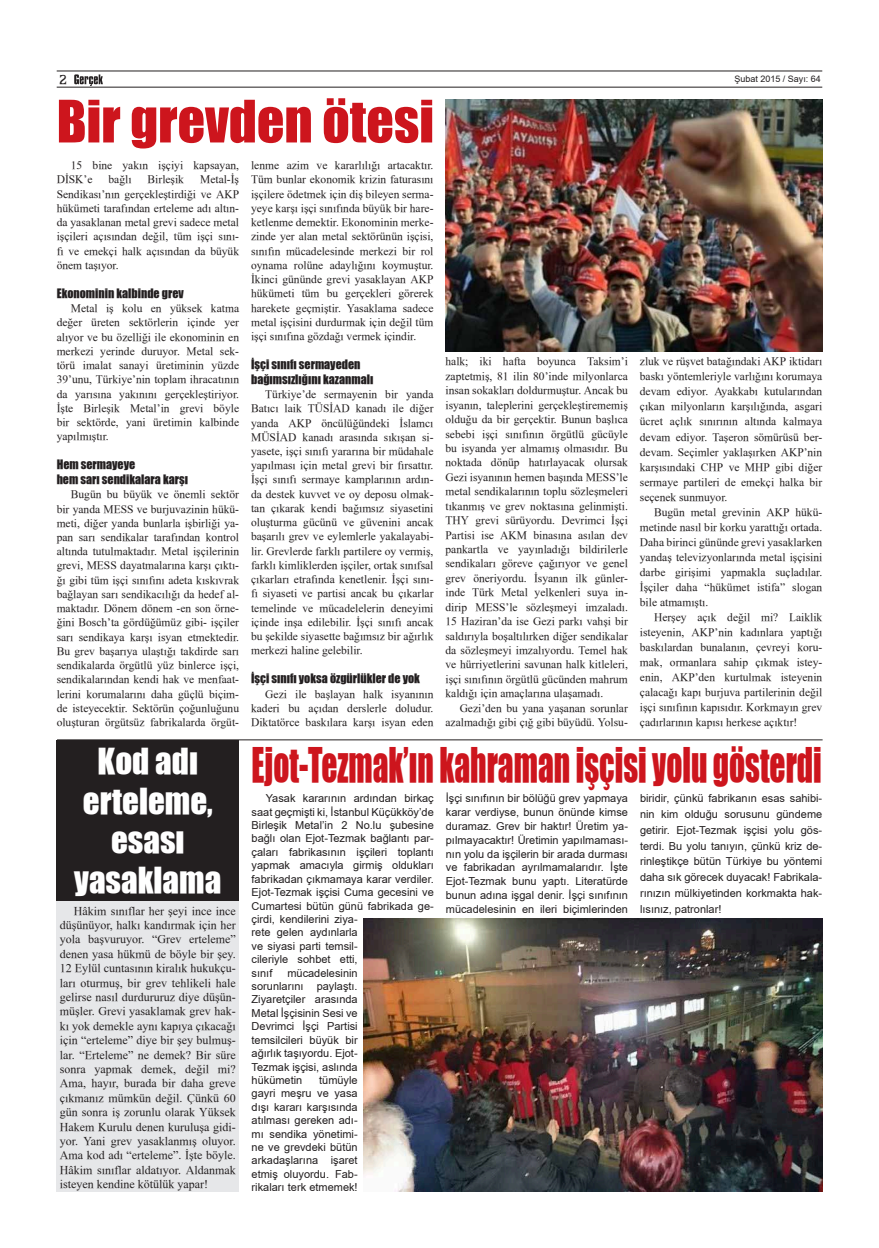
<style>
.page{position:relative;width:879px;height:1248px;background:#fff}
.page>*{position:absolute;margin:0;border:0;box-sizing:border-box;transform-origin:0 0}
.t1{font:54px "TR Impact";color:#cd151d}
.t2{font:44px "TR Impact";color:#cd151d;scale:.71 1}
.t3{font:33px/39.6px "TR Impact";color:#fff;text-align:center}
.t4{font:13px "TR Doors";color:#231f20}
.t5{font:12px/14.4px "TR Times New Roman";color:#231f20;text-align:justify}
.t6{font:12px/14.8px "TR Impact";color:#231f20}
.t7{font:11.5px/14.2px "TR Times New Roman";color:#231f20;text-align:justify}
.t8{font:11px/13.4px "TR Arial";color:#231f20;text-align:justify}
.t9{font:9px "TR Arial";color:#231f20}
</style>
<div class="page">
<hr style="left:57px;top:87px;width:765px;height:1px;background:#231f20">
<hr style="left:57px;top:71px;width:765px;height:1px;background:#231f20">
<svg style="left:74px;top:74px;width:29px;height:12px"></svg>
<hr style="left:57px;top:739px;width:765px;height:1px;background:#231f20">
<img style="left:445px;top:100px;width:377px;height:251px">
<img style="left:363px;top:918px;width:459px;height:273px">
<div style="left:57px;top:740px;width:182px;height:451px;background:#e6e7e9"></div>
<div style="left:57px;top:740px;width:182px;height:160px;background:#231f20"></div>
<p class="t4" style="left:59px;top:72px;width:9px">2</p>
<p class="t9" style="left:734px;top:73px;width:88px">Şubat 2015 / Sayı: 64</p>
<h1 class="t1" style="left:57px;top:79px;width:379px">Bir grevden ötesi</h1>
<p class="t7" style="left:57px;top:158px;width:184px;text-indent:14px">15 bine yakın işçiyi kapsayan,<br>DİSK’e</p>
<p class="t7" style="left:57px;top:172px;width:184px;text-indent:143px">Metal-İş Sendikası’nın gerçekleştirdiği ve AKP hükümeti tarafından erteleme adı altın&shy;da yasaklanan metal grevi sadece metal işçileri açısından değil, tüm işçi sını&shy;fı ve emekçi halk açısından da büyük önem taşıyor.</p>
<p class="t6" style="left:57px;top:285px;width:129px">Ekonominin kalbinde grev</p>
<p class="t7" style="left:57px;top:301px;width:184px;text-indent:14px">Metal iş kolu en yüksek katma değer üreten sektörlerin içinde yer alıyor ve bu özelliği ile ekonominin en merkezi yerinde duruyor. Metal sek&shy;törü imalat sanayi üretiminin yüzde 39’unu, Türkiye’nin toplam ihracatının da yarısına yakınını gerçekleştiriyor.<br>İşte Birleşik Metal’in grevi böyle bir sektörde, yani üretimin kalbinde yapılmıştır.</p>
<p class="t6" style="left:57px;top:457px;width:133px">Hem sermayeye<br>hem sarı sendikalara karşı</p>
<p class="t7" style="left:57px;top:487px;width:184px;text-indent:14px">Bugün bu büyük ve önemli sektör bir yanda MESS ve burjuvazinin hükü&shy;meti, diğer yanda bunlarla işbirliği ya&shy;pan sarı sendikalar tarafından kontrol altında tutulmaktadır. Metal işçilerinin grevi, MESS dayatmalarına karşı çıktı&shy;ğı gibi tüm işçi sınıfını adeta kıskıvrak bağlayan sarı sendikacılığı da hedef al&shy;maktadır. Dönem dönem -en son örne&shy;ğini Bosch’ta gördüğümüz gibi- işçiler sarı sendikaya karşı isyan etmektedir.<br>Bu grev başarıya ulaştığı takdirde sarı sendikalarda örgütlü yüz binlerce işçi, sendikalarından kendi hak ve menfaat&shy;lerini korumalarını daha güçlü biçim&shy;de isteyecektir. Sektörün çoğunluğunu oluşturan örgütsüz fabrikalarda örgüt-</p>
<p class="t7" style="left:109px;top:172px;width:24px">bağlı</p>
<p class="t7" style="left:148px;top:172px;width:38px">Birleşik</p>
<p class="t7" style="left:251px;top:158px;width:184px">lenme azim ve kararlılığı artacaktır.<br>Tüm bunlar ekonomik krizin faturasını işçilere ödetmek için diş bileyen serma&shy;yeye karşı işçi sınıfında büyük bir hare&shy;ketlenme demektir. Ekonominin merke&shy;zinde yer alan metal sektörünün işçisi, sınıfın mücadelesinde merkezi bir rol oynama rolüne adaylığını koymuştur.<br>İkinci gününde grevi yasaklayan AKP hükümeti tüm bu gerçekleri görerek harekete geçmiştir. Yasaklama sadece metal işçisini durdurmak için değil tüm işçi sınıfına gözdağı vermek içindir.</p>
<p class="t6" style="left:251px;top:356px;width:124px">İşçi sınıfı sermayeden bağımsızlığını kazanmalı</p>
<p class="t7" style="left:251px;top:387px;width:184px;text-indent:14px">Türkiye’de sermayenin bir yanda Batıcı laik TÜSİAD kanadı ile diğer yanda AKP öncülüğündeki İslamcı MÜSİAD kanadı arasında sıkışan si&shy;yasete, işçi sınıfı yararına bir müdahale yapılması için metal grevi bir fırsattır.<br>İşçi sınıfı sermaye kamplarının ardın&shy;da destek kuvvet ve oy deposu olmak&shy;tan çıkarak kendi bağımsız siyasetini oluşturma gücünü ve güvenini ancak başarılı grev ve eylemlerle yakalayabi&shy;lir. Grevlerde farklı partilere oy vermiş, farklı kimliklerden işçiler, ortak sınıfsal çıkarları etrafında kenetlenir. İşçi sını&shy;fı siyaseti ve partisi ancak bu çıkarlar temelinde ve mücadelelerin deneyimi içinde inşa edilebilir. İşçi sınıfı ancak bu şekilde siyasette bağımsız bir ağırlık merkezi haline gelebilir.</p>
<p class="t6" style="left:251px;top:670px;width:170px">İşçi sınıfı yoksa özgürlükler de yok</p>
<p class="t7" style="left:251px;top:686px;width:184px;text-indent:14px">Gezi ile başlayan halk isyanının kaderi bu açıdan derslerle doludur.<br>Diktatörce baskılara karşı isyan eden</p>
<p class="t7" style="left:445px;top:354px;width:184px">halk; iki hafta boyunca Taksim’i zaptetmiş, 81 ilin 80’inde milyonlarca insan sokakları doldurmuştur. Ancak bu isyanın, taleplerini gerçekleştirememiş olduğu da bir gerçektir. Bunun başlıca sebebi işçi sınıfının örgütlü gücüyle bu isyanda yer almamış olmasıdır. Bu noktada dönüp hatırlayacak olursak Gezi isyanının hemen başında MESS’le metal sendikalarının toplu sözleşmeleri tıkanmış ve grev noktasına gelinmişti.<br>THY grevi sürüyordu. Devrimci İşçi Partisi ise AKM binasına asılan dev pankartla ve yayınladığı bildirilerle sendikaları göreve çağırıyor ve genel grev öneriyordu. İsyanın ilk günler&shy;inde Türk Metal yelkenleri suya in&shy;dirip MESS’le sözleşmeyi imzaladı.<br>15 Haziran’da ise Gezi parkı vahşi bir saldırıyla boşaltılırken diğer sendikalar da sözleşmeyi imzalıyordu. Temel hak ve hürriyetlerini savunan halk kitleleri, işçi sınıfının örgütlü gücünden mahrum kaldığı için amaçlarına ulaşamadı.</p>
<p class="t7" style="left:445px;top:700px;width:184px;text-align:right">Gezi’den bu yana yaşanan sorunlar azalmadığı gibi çığ gibi büyüdü. Yolsu-</p>
<p class="t7" style="left:640px;top:354px;width:184px;line-height:15px">zluk ve rüşvet batağındaki AKP iktidarı baskı yöntemleriyle varlığını korumaya devam ediyor. Ayakkabı kutularından çıkan milyonların karşılığında, asgari ücret açlık sınırının altında kalmaya devam ediyor. Taşeron sömürüsü ber&shy;devam. Seçimler yaklaşırken AKP’nin karşısındaki CHP ve MHP gibi diğer sermaye partileri de emekçi halka bir seçenek sunmuyor.</p>
<p class="t7" style="left:640px;top:504px;width:184px;line-height:15px;text-indent:14px">Bugün metal grevinin AKP hükü&shy;metinde nasıl bir korku yarattığı ortada.<br>Daha birinci gününde grevi yasaklarken yandaş televizyonlarında metal işçisini darbe girişimi yapmakla suçladılar.<br>İşçiler daha “hükümet istifa” slogan bile atmamıştı.</p>
<p class="t7" style="left:640px;top:609px;width:184px;line-height:15px;text-indent:14px">Herşey açık değil mi? Laiklik isteyenin, AKP’nin kadınlara yaptığı baskılardan bunalanın, çevreyi koru&shy;mak, ormanlara sahip çıkmak istey&shy;enin, AKP’den kurtulmak isteyenin çalacağı kapı burjuva partilerinin değil işçi sınıfının kapısıdır. Korkmayın grev çadırlarının kapısı herkese açıktır!</p>
<h2 class="t2" style="left:98px;top:730px;width:1021px"><sup>Kod</sup> <sup>adı</sup> Ejot-Tezmak’ın kahraman işçisi yolu gösterdi</h2>
<h3 class="t3" style="left:74px;top:779px;width:149px">erteleme, esası yasaklama</h3>
<p class="t5" style="left:60px;top:903px;width:178px;text-indent:14px">Hâkim sınıflar her şeyi ince ince düşünüyor, halkı kandırmak için her yola başvuruyor. “Grev erteleme” denen yasa hükmü de böyle bir şey.<br>12 Eylül cuntasının kiralık hukukçu&shy;ları oturmuş, bir grev tehlikeli hale gelirse nasıl durdururuz diye düşün&shy;müşler. Grevi yasaklamak grev hak&shy;kı yok demekle aynı kapıya çıkacağı için “erteleme” diye bir şey bulmuş&shy;lar. “Erteleme” ne demek? Bir süre sonra yapmak demek, değil mi?<br>Ama, hayır, burada bir daha greve çıkmanız mümkün değil. Çünkü 60 gün sonra iş zorunlu olarak Yüksek Hakem Kurulu denen kuruluşa gidi&shy;yor. Yani grev yasaklanmış oluyor.<br>Ama kod adı “erteleme”. İşte böyle.<br>Hâkim sınıflar aldatıyor. Aldanmak isteyen kendine kötülük yapar!</p>
<p class="t8" style="left:446px;top:791px;width:184px;line-height:13.8px">İşçi sınıfının bir bölüğü grev yapmaya karar verdiyse, bunun önünde kimse duramaz. Grev bir haktır! Üretim ya&shy;pılmayacaktır! Üretimin yapılmaması&shy;nın yolu da işçilerin bir arada durması ve fabrikadan ayrılmamalarıdır. İşte Ejot-Tezmak bunu yaptı. Literatürde bunun adına işgal denir. İşçi sınıfının mücadelesinin en ileri biçimlerinden</p>
<p class="t8" style="left:640px;top:790px;width:184px;line-height:15.8px">biridir, çünkü fabrikanın esas sahibi&shy;nin kim olduğu sorusunu gündeme getirir. Ejot-Tezmak işçisi yolu gös&shy;terdi. Bu yolu tanıyın, çünkü kriz de&shy;rinleştikçe bütün Türkiye bu yöntemi daha sık görecek duyacak! Fabrikala&shy;rınızın mülkiyetinden korkmakta hak&shy;lısınız, patronlar!</p>
<p class="t8" style="left:252px;top:791px;width:184px;text-align:left;text-indent:14px">Yasak kararının ardından birkaç saat geçmişti ki, İstanbul Küçükköy’de<br>Birleşik Metal’in 2 No.lu şubesine bağlı olan Ejot-Tezmak bağlantı par&shy;çaları fabrikasının işçileri toplantı yapmak amacıyla girmiş oldukları fabrikadan çıkmamaya karar verdiler.<br>Ejot-Tezmak işçisi Cuma gecesini ve<br>Cumartesi bütün günü fabrikada ge&shy;çirdi, kendilerini ziya-<br>rete gelen aydınlarla<br>ve siyasi parti temsil-<br>cileriyle sohbet etti,<br>sınıf</p>
<p class="t8" style="left:252px;top:965px;width:108px;text-indent:36px">mücadelesinin sorunlarını paylaştı.<br>Ziyaretçiler arasında Metal İşçisinin Sesi ve Devrimci İşçi Partisi temsilcileri büyük bir ağırlık taşıyordu. Ejot-Tezmak işçisi, aslında hükümetin</p>
<p class="t8" style="left:252px;top:1073px;width:108px;text-indent:68px">tümüyle gayri meşru ve yasa dışı kararı karşısında atılması gereken adı&shy;mı sendika yönetimi&shy;ne ve grevdeki bütün arkadaşlarına işaret etmiş oluyordu. Fab&shy;rikaları terk etmemek!</p>
</div>
